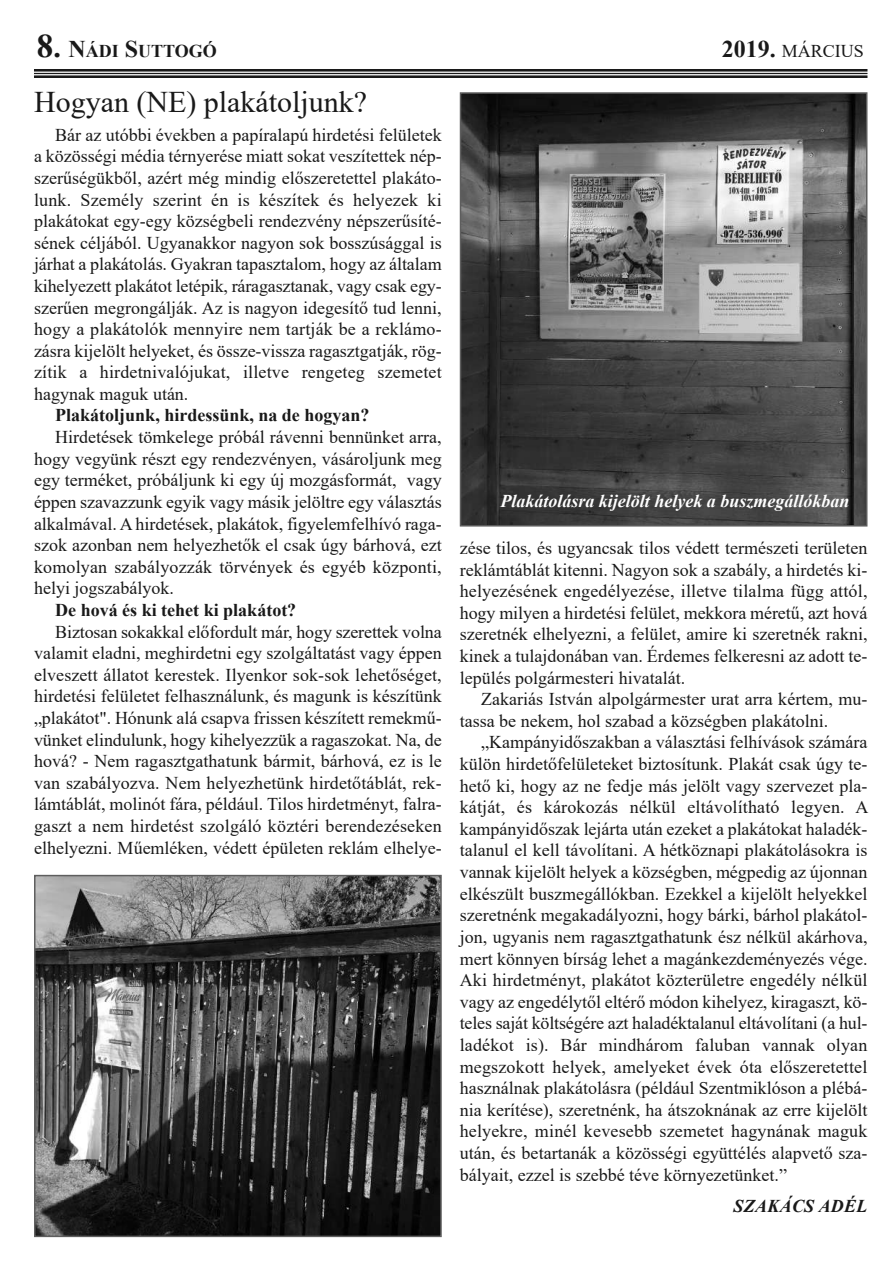
<style>
.page{position:relative;width:893px;height:1263px;background:#fff}
.page>*{position:absolute;margin:0;border:0;box-sizing:border-box;transform-origin:0 0}
.t1{font:30px "Times New Roman";color:#191919}
.t2{font:18px/21.6px "Times New Roman";color:#191919;text-align:justify}
.t3{font:700 18px "Times New Roman";color:#191919}
.t4{font:italic 700 18px "Times New Roman";color:#fff}
.t5{font:italic 700 18px "Times New Roman";letter-spacing:.015em;color:#191919}
.s1{font-size:33px}
.s2{font-size:30px}
.s3{font-size:24px}
.s4{font-weight:700;font-size:24px}
</style>
<div class="page">
<hr style="left:34px;top:69px;width:833px;height:3px;background:#191919">
<hr style="left:34px;top:73px;width:833px;height:1px;background:#191919">
<hr style="left:34px;top:75px;width:833px;height:3px;background:#191919">
<img style="left:463px;top:95px;width:401px;height:428px">
<div style="left:460px;top:92px;width:407px;height:434px;border:2px solid #5e5e5e"></div>
<img style="left:37px;top:878px;width:402px;height:356px">
<div style="left:34px;top:875px;width:408px;height:362px;border:2px solid #5e5e5e"></div>
<p class="t3" style="left:37px;top:41px;width:181px"><span class="s1">8</span><span class="s2">.</span> <span class="s3">n</span>ádi <span class="s3">s</span>uttogó</p>
<p class="t2" style="left:722px;top:40px;width:144px"><span class="s4">2019.</span> MÁrcIuS</p>
<h1 class="t1" style="left:34px;top:85px;width:335px">Hogyan (NE) plakátoljunk?</h1>
<p class="t2" style="left:34px;top:124px;width:409px;text-indent:21px">Bár az utóbbi években a papíralapú hirdetési felületek a közösségi média térnyerése miatt sokat veszítettek nép&shy;szerűségükből, azért még mindig előszeretettel plakáto&shy;lunk. Személy szerint én is készítek és helyezek ki plakátokat egy-egy községbeli rendezvény népszerűsíté&shy;sének céljából. ugyanakkor nagyon sok bosszúsággal is járhat a plakátolás. Gyakran tapasztalom, hogy az általam kihelyezett plakátot letépik, ráragasztanak, vagy csak egy&shy;szerűen megrongálják. Az is nagyon idegesítő tud lenni, hogy a plakátolók mennyire nem tartják be a reklámo&shy;zásra kijelölt helyeket, és össze-vissza ragasztgatják, rög&shy;zítik a hirdetnivalójukat, illetve rengeteg szemetet hagynak maguk után.</p>
<p class="t3" style="left:55px;top:405px;width:316px">plakátoljunk, hirdessünk, na de hogyan?</p>
<p class="t2" style="left:34px;top:426px;width:409px;text-indent:21px">Hirdetések tömkelege próbál rávenni bennünket arra, hogy vegyünk részt egy rendezvényen, vásároljunk meg egy terméket, próbáljunk ki egy új mozgásformát, vagy éppen szavazzunk egyik vagy másik jelöltre egy választás alkalmával. A hirdetések, plakátok, figyelemfelhívó raga&shy;szok azonban nem helyezhetők el csak úgy bárhová, ezt komolyan szabályozzák törvények és egyéb központi, helyi jogszabályok.</p>
<p class="t3" style="left:55px;top:600px;width:243px">de hová és ki tehet ki plakátot?</p>
<p class="t2" style="left:34px;top:621px;width:409px;text-indent:21px">Biztosan sokakkal előfordult már, hogy szerettek volna valamit eladni, meghirdetni egy szolgáltatást vagy éppen elveszett állatot kerestek. Ilyenkor sok-sok lehetőséget, hirdetési felületet felhasználunk, és magunk is készítünk „plakátot". Hónunk alá csapva frissen készített remekmű&shy;vünket elindulunk, hogy kihelyezzük a ragaszokat. Na, de hová? - Nem ragasztgathatunk bármit, bárhová, ez is le van szabályozva. Nem helyezhetünk hirdetőtáblát, rek&shy;lámtáblát, molinót fára, például. Tilos hirdetményt, falra&shy;gaszt a nem hirdetést szolgáló köztéri berendezéseken elhelyezni. Műemléken, védett épületen reklám elhelye-</p>
<p class="t4" style="left:500px;top:490px;width:351px">Plakátolásra kijelölt helyek a buszmegállókban</p>
<p class="t2" style="left:460px;top:537px;width:409px">zése tilos, és ugyancsak tilos védett természeti területen reklámtáblát kitenni. Nagyon sok a szabály, a hirdetés ki&shy;helyezésének engedélyezése, illetve tilalma függ attól, hogy milyen a hirdetési felület, mekkora méretű, azt hová szeretnék elhelyezni, a felület, amire ki szeretnék rakni, kinek a tulajdonában van. Érdemes felkeresni az adott te&shy;lepülés polgármesteri hivatalát.</p>
<p class="t2" style="left:460px;top:688px;width:409px;text-indent:21px">zakariás István alpolgármester urat arra kértem, mu&shy;tassa be nekem, hol szabad a községben plakátolni.</p>
<p class="t2" style="left:460px;top:732px;width:410px;text-indent:21px">„kampányidőszakban a választási felhívások számára külön hirdetőfelületeket biztosítunk. plakát csak úgy te&shy;hető ki, hogy az ne fedje más jelölt vagy szervezet pla&shy;kátját, és károkozás nélkül eltávolítható legyen. A kampányidőszak lejárta után ezeket a plakátokat haladék&shy;talanul el kell távolítani. A hétköznapi plakátolásokra is vannak kijelölt helyek a községben, mégpedig az újonnan elkészült buszmegállókban. Ezekkel a kijelölt helyekkel szeretnénk megakadályozni, hogy bárki, bárhol plakátol&shy;jon, ugyanis nem ragasztgathatunk ész nélkül akárhova, mert könnyen bírság lehet a magánkezdeményezés vége.<br>Aki hirdetményt, plakátot közterületre engedély nélkül vagy az engedélytől eltérő módon kihelyez, kiragaszt, kö&shy;teles saját költségére azt haladéktalanul eltávolítani (a hul&shy;ladékot is). Bár mindhárom faluban vannak olyan megszokott helyek, amelyeket évek óta előszeretettel használnak plakátolásra (például Szentmiklóson a plébá&shy;nia kerítése), szeretnénk, ha átszoknának az erre kijelölt helyekre, minél kevesebb szemetet hagynának maguk után, és betartanák a közösségi együttélés alapvető sza&shy;bályait, ezzel is szebbé téve környezetünket.”</p>
<p class="t5" style="left:734px;top:1196px;width:135px">SZAKÁCS ADÉL</p>
</div>
